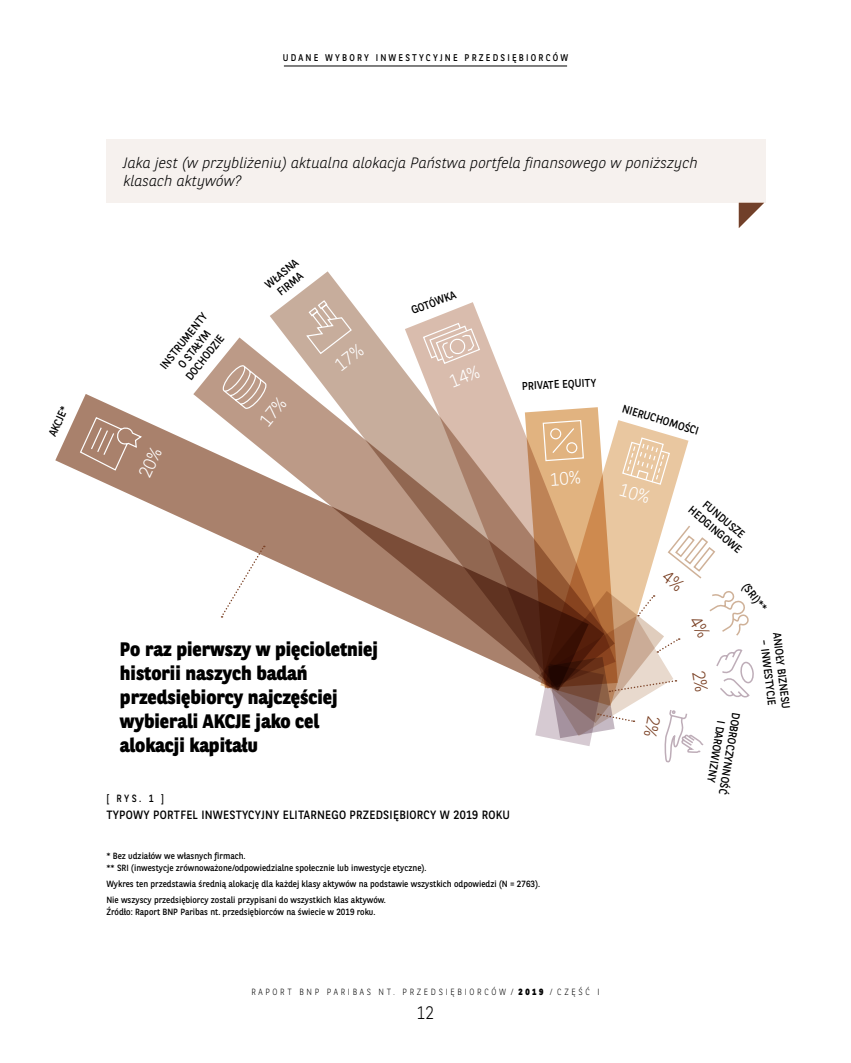
<style>
.page{position:relative;width:851px;height:1063px;background:#fff}
.page>*{position:absolute;margin:0;border:0;box-sizing:border-box;transform-origin:0 0}
.t1{font:800 19.5px/24px "BNPP Sans";color:#000;scale:.95 1}
.t2{font:300 18px "BNPP Sans";color:#000;scale:.9 1}
.t3{font:italic 300 15px/18.8px "BNPP Sans";color:#000}
.t4{font:12px "BNPP Sans";letter-spacing:.02em;color:#000;scale:.95 1}
.t5{font:11.25px/13.5px "BNPP Sans";color:#000;text-align:center;scale:.95 1}
.t6{font:10.5px "BNPP Sans";color:#000;scale:.9 1}
.t7{font:9.75px "BNPP Sans";letter-spacing:.25em;color:#000;scale:.9 1}
.t8{font:9px/12px "BNPP Sans";color:#000;scale:.95 1}
.t9{font:300 9px "BNPP Sans";letter-spacing:.33em;color:#000;scale:.9 1}
.s1{font-weight:800}
</style>
<div class="page">
<svg style="left:270px;top:271px;width:217px;height:66px"></svg>
<svg style="left:193px;top:337px;width:316px;height:57px"></svg>
<svg style="left:55px;top:394px;width:469px;height:281px"></svg>
<div style="left:106px;top:139px;width:659px;height:64px;background:#f6f1ee"></div>
<svg style="left:221px;top:546px;width:44px;height:72px"></svg>
<svg style="left:738px;top:203px;width:26px;height:25px"></svg>
<hr style="left:284px;top:66px;width:283px;height:1px;background:#000">
<svg style="left:79px;top:416px;width:83px;height:63px;background:#b28e7b"></svg>
<svg style="left:222px;top:363px;width:65px;height:63px;background:#c3a594"></svg>
<svg style="left:305px;top:299px;width:59px;height:72px;background:#cdb6a6"></svg>
<svg style="left:422px;top:322px;width:59px;height:65px;background:#ddc4b6"></svg>
<svg style="left:524px;top:407px;width:230px;height:356px"></svg>
<p class="t5" style="left:45px;top:433px;width:35px;rotate:-66deg">AKCJE*</p>
<p class="t7" style="left:283px;top:50px;width:318px">UDANE WYBORY INWESTYCYJNE PRZEDSIĘBIORCÓW</p>
<h3 class="t3" style="left:123px;top:152px;width:575px">Jaka jest (w przybliżeniu) aktualna alokacja Państwa portfela finansowego w poniższych klasach aktywów?</h3>
<p class="t5" style="left:157px;top:363px;width:74px;rotate:-52deg">INSTRUMENTY<br>O STAŁYM<br>DOCHODZIE</p>
<p class="t5" style="left:262px;top:280px;width:43px;rotate:-39deg">WŁASNA<br>FIRMA</p>
<p class="t5" style="left:409px;top:304px;width:51px;rotate:-21deg">GOTÓWKA</p>
<p class="t5" style="left:521px;top:379px;width:80px;rotate:-3deg">PRIVATE EQUITY</p>
<p class="t5" style="left:624px;top:401px;width:85px;rotate:17deg">NIERUCHOMOŚCI</p>
<h1 class="t1" style="left:120px;top:636px;width:273px">Po raz pierwszy w pięcioletniej historii naszych badań przedsiębiorcy najczęściej wybierali AKCJE jako cel alokacji kapitału</h1>
<p class="t6" style="left:106px;top:791px;width:65px">[ RYS. 1 ]</p>
<h3 class="t4" style="left:106px;top:807px;width:426px">TYPOWY PORTFEL INWESTYCYJNY ELITARNEGO PRZEDSIĘBIORCY W 2019 ROKU</h3>
<p class="t8" style="left:106px;top:849px;width:338px">* Bez udziałów we własnych firmach.<br>** SRI (inwestycje zrównoważone/odpowiedzialne społecznie lub inwestycje etyczne).</p>
<p class="t8" style="left:106px;top:875px;width:458px;line-height:16.2px">Wykres ten przedstawia średnią alokację dla każdej klasy aktywów na podstawie wszystkich odpowiedzi (N = 2763).<br>Nie wszyscy przedsiębiorcy zostali przypisani do wszystkich klas aktywów.</p>
<p class="t8" style="left:106px;top:906px;width:285px">Źródło: Raport BNP Paribas nt. przedsiębiorców na świecie w 2019 roku.</p>
<p class="t5" style="left:703px;top:493px;width:71px;rotate:40deg">FUNDUSZE<br>HEDGINGOWE</p>
<p class="t5" style="left:750px;top:580px;width:36px;rotate:52deg">(SRI)**</p>
<p class="t5" style="left:743px;top:714px;width:89px;rotate:100deg">DOBROCZYNNOŚĆ<br>I DAROWIZNY</p>
<p class="t5" style="left:784px;top:632px;width:82px;rotate:83deg">ANIOŁY BIZNESU</p>
<p class="t5" style="left:771px;top:639px;width:71px;rotate:83deg">– INWESTYCJE</p>
<p class="t9" style="left:251px;top:986px;width:388px">RAPORT BNP PARIBAS NT. PRZEDSIĘBIORCÓW / <span class="s1">2019</span> / CZĘŚĆ I</p>
<h2 class="t2" style="left:417px;top:1001px;width:21px">12</h2>
</div>
